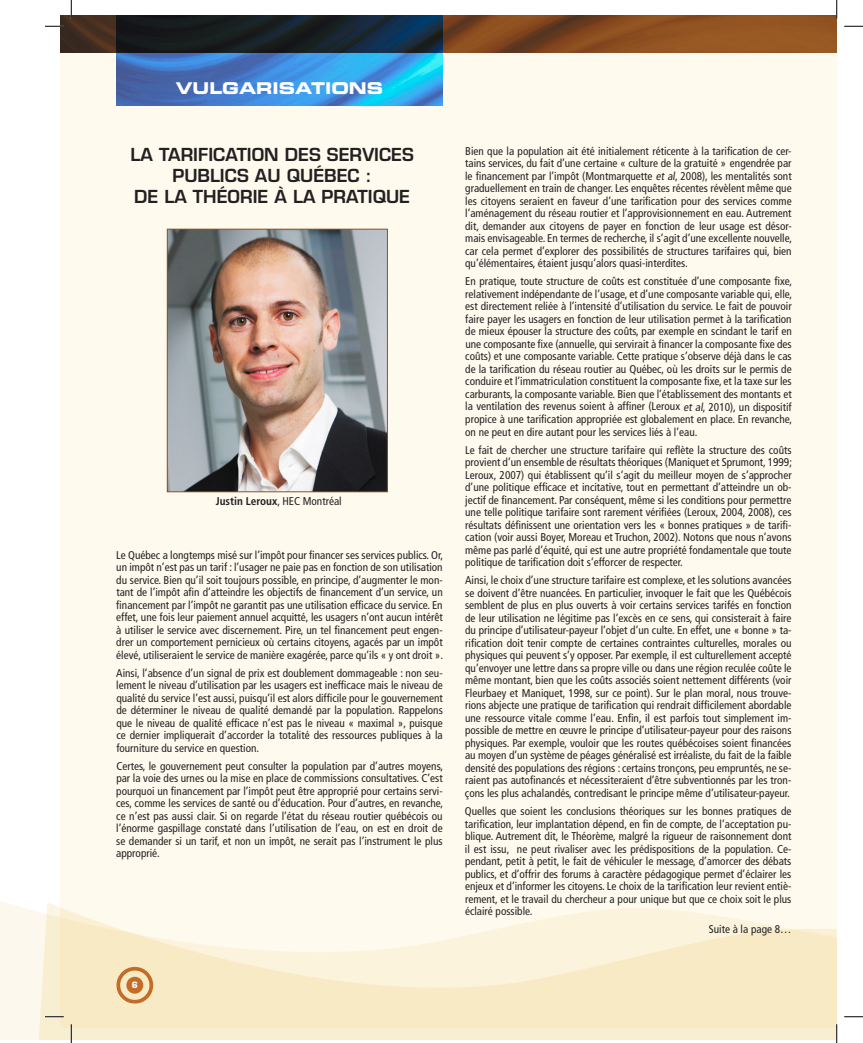
<style>
.page{position:relative;width:863px;height:1043px;background:#fff}
.page>*{position:absolute;margin:0;border:0;box-sizing:border-box;transform-origin:0 0}
.t1{font:600 17.5px "Eurostile";color:#222121}
.t2{font:16.25px "Eurostile Bold Extended Two";color:#fff}
.t3{font:condensed 11.25px/12.5px "Frutiger";color:#222121;text-align:justify}
.t4{font:700 condensed 11.25px "Frutiger";color:#222121}
.t5{font:700 8.5px "Eurostile";color:#fff}
.s1{font-weight:400}
</style>
<div class="page">
<div style="left:60px;top:15px;width:776px;height:1013px;background:#fffaee"></div>
<svg style="left:0;top:901px;width:836px;height:138px"></svg>
<img style="left:60px;top:15px;width:776px;height:37px">
<img style="left:116px;top:15px;width:326px;height:90px">
<svg style="left:116px;top:966px;width:37px;height:37px"></svg>
<img style="left:169px;top:231px;width:217px;height:259px">
<div style="left:167px;top:229px;width:221px;height:263px;border:1px solid #90521b"></div>
<svg style="left:45px;top:26px;width:19px;height:1px"></svg>
<svg style="left:844px;top:26px;width:18px;height:1px"></svg>
<svg style="left:45px;top:1016px;width:19px;height:1px"></svg>
<svg style="left:844px;top:1016px;width:18px;height:1px"></svg>
<svg style="left:71px;top:0;width:1px;height:19px"></svg>
<svg style="left:71px;top:1024px;width:1px;height:18px"></svg>
<svg style="left:836px;top:0;width:1px;height:19px"></svg>
<svg style="left:836px;top:1024px;width:1px;height:18px"></svg>
<h2 class="t2" style="left:176px;top:77px;width:209px">VULGARISATIONS</h2>
<h1 class="t1" style="left:130px;top:143px;width:128px">LA TARI FICATION</h1>
<h1 class="t1" style="left:285px;top:143px;width:55px">DES SER</h1>
<h1 class="t1" style="left:362px;top:143px;width:41px">VICES</h1>
<h1 class="t1" style="left:172px;top:164px;width:201px">PUBLICS AU QUÉBEC :</h1>
<h1 class="t1" style="left:134px;top:185px;width:105px">DE LA THÉORIE</h1>
<h1 class="t1" style="left:274px;top:185px;width:135px">À LA PRATIQUE</h1>
<p class="t4" style="left:216px;top:494px;width:127px">Justin Leroux<span class="s1">, HEC Montréal</span></p>
<p class="t3" style="left:116px;top:548px;width:328px">Le Québec a longtemps misé sur l’impôt pour financer ses services publics. Or, un impôt n’est pas un tarif : l’usager ne paie pas en fonction de son utilisation du service. Bien qu’il soit toujours possible, en principe, d’augmenter le mon&shy;tant de l’impôt afin d’atteindre les objectifs de financement d’un service, un financement par l’impôt ne garantit pas une utilisation efficace du service. En effet, une fois leur paiement annuel acquitté, les usagers n’ont aucun intérêt à utiliser le service avec discernement. Pire, un tel financement peut engen&shy;drer un comportement pernicieux où certains citoyens, agacés par un impôt élevé, utiliseraient le service de manière exagérée, parce qu’ils « y ont droit ».</p>
<p class="t3" style="left:116px;top:666px;width:328px">Ainsi, l’absence d’un signal de prix est doublement dommageable : non seu&shy;lement le niveau d’utilisation par les usagers est inefficace mais le niveau de qualité du service l’est aussi, puisqu’il est alors difficile pour le gouvernement de déterminer le niveau de qualité demandé par la population. Rappelons que le niveau de qualité efficace n’est pas le niveau « maximal », puisque ce dernier impliquerait d’accorder la totalité des ressources publiques à la fourniture du service en question.</p>
<p class="t3" style="left:116px;top:759px;width:328px">Certes, le gouvernement peut consulter la population par d’autres moyens, par la voie des urnes ou la mise en place de commissions consultatives. C’est pourquoi un financement par l’impôt peut être approprié pour certains servi&shy;ces, comme les services de santé ou d’éducation. Pour d’autres, en revanche, ce n’est pas aussi clair. Si on regarde l’état du réseau routier québécois ou l’énorme gaspillage constaté dans l’utilisation de l’eau, on est en droit de se demander si un tarif, et non un impôt, ne serait pas l’instrument le plus approprié.</p>
<p class="t5" style="left:132px;top:980px;width:8px">6</p>
<p class="t3" style="left:465px;top:145px;width:328px">Bien que la population ait été initialement réticente à la tarification de cer&shy;tains services, du fait d’une certaine « culture de la gratuité » engendrée par le financement par l’impôt (Montmarquette et al, 2008), les mentalités sont graduellement en train de changer. Les enquêtes récentes révèlent même que les citoyens seraient en faveur d’une tarification pour des services comme l’aménagement du réseau routier et l’approvisionnement en eau. Autrement dit, demander aux citoyens de payer en fonction de leur usage est désor&shy;mais envisageable. En termes de recherche, il s’agit d’une excellente nouvelle, car cela permet d’explorer des possibilités de structures tarifaires qui, bien qu’élémentaires, étaient jusqu’alors quasi-interdites.</p>
<p class="t3" style="left:465px;top:275px;width:328px">En pratique, toute structure de coûts est constituée d’une composante fixe, relativement indépendante de l’usage, et d’une composante variable qui, elle, est directement reliée à l’intensité d’utilisation du service. Le fait de pouvoir faire payer les usagers en fonction de leur utilisation permet à la tarification de mieux épouser la structure des coûts, par exemple en scindant le tarif en une composante fixe (annuelle, qui servirait à financer la composante fixe des coûts) et une composante variable. Cette pratique s’observe déjà dans le cas de la tarification du réseau routier au Québec, où les droits sur le permis de conduire et l’immatriculation constituent la composante fixe, et la taxe sur les carburants, la composante variable. Bien que l’établissement des montants et la ventilation des revenus soient à affiner (Leroux et al, 2010), un dispositif propice à une tarification appropriée est globalement en place. En revanche, on ne peut en dire autant pour les services liés à l’eau.</p>
<p class="t3" style="left:465px;top:443px;width:328px">Le fait de chercher une structure tarifaire qui reflète la structure des coûts provient d’un ensemble de résultats théoriques (Maniquet et Sprumont, 1999; Leroux, 2007) qui établissent qu’il s’agit du meilleur moyen de s’approcher d’une politique efficace et incitative, tout en permettant d’atteindre un ob&shy;jectif de financement. Par conséquent, même si les conditions pour permettre une telle politique tarifaire sont rarement vérifiées (Leroux, 2004, 2008), ces résultats définissent une orientation vers les « bonnes pratiques » de tarifi&shy;cation (voir aussi Boyer, Moreau et Truchon, 2002). Notons que nous n’avons même pas parlé d’équité, qui est une autre propriété fondamentale que toute politique de tarification doit s’efforcer de respecter.</p>
<p class="t3" style="left:465px;top:574px;width:328px">Ainsi, le choix d’une structure tarifaire est complexe, et les solutions avancées se doivent d’être nuancées. En particulier, invoquer le fait que les Québécois semblent de plus en plus ouverts à voir certains services tarifés en fonction de leur utilisation ne légitime pas l’excès en ce sens, qui consisterait à faire du principe d’utilisateur-payeur l’objet d’un culte. En effet, une « bonne » ta&shy;rification doit tenir compte de certaines contraintes culturelles, morales ou physiques qui peuvent s’y opposer. Par exemple, il est culturellement accepté qu’envoyer une lettre dans sa propre ville ou dans une région reculée coûte le même montant, bien que les coûts associés soient nettement différents (voir Fleurbaey et Maniquet, 1998, sur ce point). Sur le plan moral, nous trouve&shy;rions abjecte une pratique de tarification qui rendrait difficilement abordable une ressource vitale comme l’eau. Enfin, il est parfois tout simplement im&shy;possible de mettre en œuvre le principe d’utilisateur-payeur pour des raisons physiques. Par exemple, vouloir que les routes québécoises soient financées au moyen d’un système de péages généralisé est irréaliste, du fait de la faible densité des populations des régions : certains tronçons, peu empruntés, ne se&shy;raient pas autofinancés et nécessiteraient d’être subventionnés par les tron&shy;çons les plus achalandés, contredisant le principe même d’utilisateur-payeur.</p>
<p class="t3" style="left:465px;top:805px;width:328px">Quelles que soient les conclusions théoriques sur les bonnes pratiques de tarification, leur implantation dépend, en fin de compte, de l’acceptation pu&shy;blique. Autrement dit, le Théorème, malgré la rigueur de raisonnement dont il est issu, ne peut rivaliser avec les prédispositions de la population. Ce&shy;pendant, petit à petit, le fait de véhiculer le message, d’amorcer des débats publics, et d’offrir des forums à caractère pédagogique permet d’éclairer les enjeux et d’informer les citoyens. Le choix de la tarification leur revient entiè&shy;rement, et le travail du chercheur a pour unique but que ce choix soit le plus éclairé possible.</p>
<p class="t3" style="left:708px;top:923px;width:84px">Suite à la page 8…</p>
</div>
